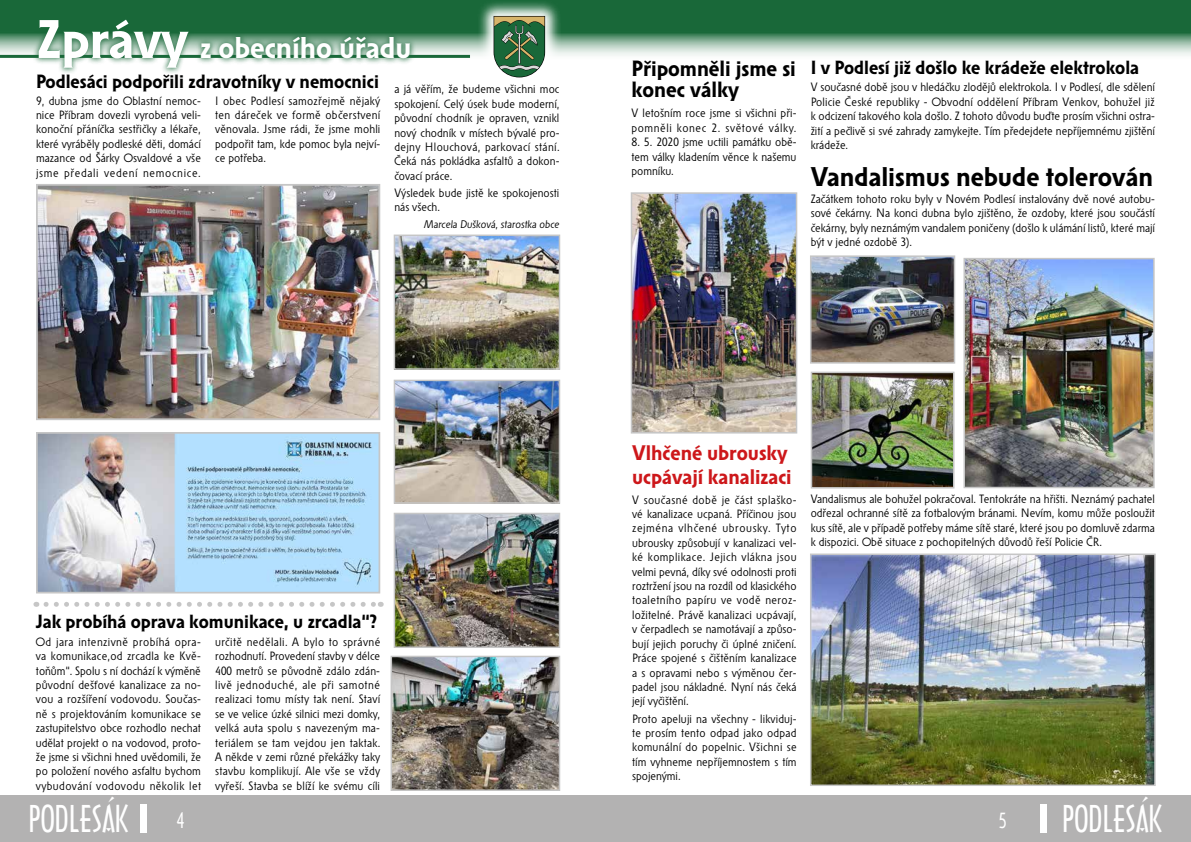
<style>
.page{position:relative;width:1191px;height:842px;background:#fff}
.page>*{position:absolute;margin:0;border:0;box-sizing:border-box;transform-origin:0 0}
.t1{font:35.3px "Architecture CE";color:#fff}
.t2{font:700 30px "Solpera";color:#fff}
.t3{font:700 27px "Solpera";color:#000}
.t4{font:700 22px/21px "Solpera";color:#000}
.t5{font:700 21px/24px "Solpera";color:#cd171a}
.t6{font:20px "Architecture CE";color:#fff}
.t7{font:700 19.1px "Solpera";color:#000}
.t8{font:700 19px "Solpera";color:#000}
.t9{font:12px/14.4px "Solpera";color:#000;text-align:justify}
.t10{font:italic 11px "Solpera";color:#000}
.s1{font-size:54.1px}
</style>
<div class="page">
<div style="left:0;top:795px;width:1191px;height:47px;background:#b3b2b2"></div>
<div style="left:140px;top:804px;width:7px;height:29px;background:#fff"></div>
<div style="left:1040px;top:804px;width:7px;height:29px;background:#fff"></div>
<svg style="left:0;top:0;width:1191px;height:57px;background:#4d8a65"></svg>
<hr style="left:0;top:55px;width:470px;height:3px;background:#196839">
<svg style="left:477px;top:0;width:84px;height:78px"></svg>
<svg style="left:493px;top:16px;width:52px;height:61px;background:#547e59"></svg>
<div style="left:32px;top:14px;width:384px;height:60px;background:#196839;opacity:.75"></div>
<img style="left:39px;top:435px;width:338px;height:155px">
<div style="left:36px;top:432px;width:344px;height:161px;border:2px solid #c6c6c6"></div>
<img style="left:813px;top:375px;width:138px;height:110px">
<div style="left:810px;top:372px;width:144px;height:116px;border:2px solid #c6c6c6"></div>
<img style="left:966px;top:261px;width:185px;height:224px">
<div style="left:963px;top:258px;width:191px;height:230px;border:2px solid #c6c6c6"></div>
<img style="left:813px;top:258px;width:139px;height:103px">
<div style="left:810px;top:255px;width:145px;height:109px;border:2px solid #c6c6c6"></div>
<img style="left:813px;top:556px;width:339px;height:227px">
<div style="left:810px;top:553px;width:345px;height:233px;border:2px solid #c6c6c6"></div>
<img style="left:634px;top:195px;width:160px;height:236px">
<div style="left:631px;top:192px;width:166px;height:242px;border:2px solid #c6c6c6"></div>
<img style="left:39px;top:187px;width:338px;height:230px">
<div style="left:36px;top:184px;width:344px;height:236px;border:2px solid #c6c6c6"></div>
<svg style="left:46px;top:602px;width:335px;height:5px"></svg>
<img style="left:397px;top:238px;width:160px;height:129px">
<div style="left:394px;top:235px;width:166px;height:135px;border:2px solid #c6c6c6"></div>
<img style="left:397px;top:383px;width:160px;height:118px">
<div style="left:394px;top:380px;width:166px;height:124px;border:2px solid #c6c6c6"></div>
<img style="left:397px;top:516px;width:160px;height:129px">
<div style="left:394px;top:513px;width:166px;height:135px;border:2px solid #c6c6c6"></div>
<img style="left:393px;top:659px;width:164px;height:129px">
<div style="left:390px;top:656px;width:170px;height:135px;border:2px solid #c6c6c6"></div>
<h2 class="t2" style="left:36px;top:31px;width:377px"><span class="s1">Zprávy</span> z obecního úřadu</h2>
<h3 class="t7" style="left:36px;top:71px;width:344px">Podlesáci podpořili zdravotníky v nemocnici</h3>
<p class="t9" style="left:36px;top:94px;width:166px">9, dubna jsme do Oblastní nemoc&shy;nice Příbram dovezli vyrobená veli&shy;konoční přáníčka sestřičky a lékaře, které vyráběly podleské děti, domácí mazance od Šárky Osvaldové a vše jsme předali vedení nemocnice.</p>
<p class="t9" style="left:215px;top:94px;width:167px">I obec Podlesí samozřejmě nějaký ten dáreček ve formě občerstvení věnovala. Jsme rádi, že jsme mohli podpořit tam, kde pomoc byla nejví&shy;ce potřeba.</p>
<p class="t9" style="left:394px;top:83px;width:167px">a já věřím, že budeme všichni moc spokojení. Celý úsek bude moderní, původní chodník je opraven, vznikl nový chodník v místech bývalé pro&shy;dejny Hlouchová, parkovací stání.<br>Čeká nás pokládka asfaltů a dokon&shy;čovací práce.</p>
<p class="t9" style="left:394px;top:187px;width:166px">Výsledek bude jistě ke spokojenosti nás všech.</p>
<p class="t10" style="left:424px;top:217px;width:137px">Marcela Dušková, starostka obce</p>
<h3 class="t4" style="left:631px;top:60px;width:166px">Připomněli jsme si konec války</h3>
<p class="t9" style="left:631px;top:107px;width:166px">V letošním roce jsme si všichni při&shy;pomněli konec 2. světové války.</p>
<p class="t9" style="left:631px;top:136px;width:167px">8. 5. 2020 jsme uctili památku obě&shy;tem války kladením věnce k našemu pomníku.</p>
<h3 class="t8" style="left:810px;top:57px;width:330px">I v Podlesí již došlo ke krádeže elektrokola</h3>
<p class="t9" style="left:810px;top:81px;width:346px">V současné době jsou v hledáčku zlodějů elektrokola. I v Podlesí, dle sdělení Policie České republiky - Obvodní oddělení Příbram Venkov, bohužel již k odcizení takového kola došlo. Z tohoto důvodu buďte prosím všichni ostra&shy;žití a pečlivě si své zahrady zamykejte. Tím předejdete nepříjemnému zjištění krádeže.</p>
<h3 class="t3" style="left:810px;top:161px;width:344px">Vandalismus nebude tolerován</h3>
<p class="t9" style="left:810px;top:192px;width:346px">Začátkem tohoto roku byly v Novém Podlesí instalovány dvě nové autobu&shy;sové čekárny. Na konci dubna bylo zjištěno, že ozdoby, které jsou součástí čekárny, byly neznámým vandalem poničeny (došlo k ulámání listů, které mají být v jedné ozdobě 3).</p>
<h3 class="t8" style="left:36px;top:610px;width:342px">Jak probíhá oprava komunikace, u zrcadla“?</h3>
<p class="t9" style="left:36px;top:635px;width:167px">Od jara intenzivně probíhá opra&shy;va komunikace,od zrcadla ke Kvě&shy;toňům“. Spolu s ní dochází k výměně původní dešťové kanalizace za no&shy;vou a rozšíření vodovodu. Součas&shy;ně s projektováním komunikace se zastupitelstvo obce rozhodlo nechat udělat projekt o na vodovod, proto&shy;že jsme si všichni hned uvědomili, že po položení nového asfaltu bychom vybudování vodovodu několik let</p>
<p class="t9" style="left:215px;top:635px;width:167px">určitě nedělali. A bylo to správné rozhodnutí. Provedení stavby v délce 400 metrů se původně zdálo zdán&shy;livě jednoduché, ale při samotné realizaci tomu místy tak není. Staví se ve velice úzké silnici mezi domky, velká auta spolu s navezeným ma&shy;teriálem se tam vejdou jen taktak.<br>A někde v zemi různé překážky taky stavbu komplikují. Ale vše se vždy vyřeší. Stavba se blíží ke svému cíli</p>
<h3 class="t5" style="left:632px;top:442px;width:161px">Vlhčené ubrousky ucpávají kanalizaci</h3>
<p class="t9" style="left:632px;top:493px;width:166px">V současné době je část splaško&shy;vé kanalizace ucpaná. Příčinou jsou zejména vlhčené ubrousky. Tyto ubrousky způsobují v kanalizaci vel&shy;ké komplikace. Jejich vlákna jsou velmi pevná, díky své odolnosti proti roztržení jsou na rozdíl od klasického toaletního papíru ve vodě neroz&shy;ložitelné. Právě kanalizaci ucpávají, v čerpadlech se namotávají a způso&shy;bují jejich poruchy či úplné zničení.<br>Práce spojené s čištěním kanalizace a s opravami nebo s výměnou čer&shy;padel jsou nákladné. Nyní nás čeká její vyčištění.</p>
<p class="t9" style="left:632px;top:712px;width:166px">Proto apeluji na všechny - likviduj&shy;te prosím tento odpad jako odpad komunální do popelnic. Všichni se tím vyhneme nepříjemnostem s tím spojenými.</p>
<p class="t9" style="left:810px;top:492px;width:346px">Vandalismus ale bohužel pokračoval. Tentokráte na hřišti. Neznámý pachatel odřezal ochranné sítě za fotbalovým bránami. Nevím, komu může posloužit kus sítě, ale v případě potřeby máme sítě staré, které jsou po domluvě zdarma k dispozici. Obě situace z pochopitelných důvodů řeší Policie ČR.</p>
<h1 class="t1" style="left:29px;top:795px;width:101px">PODLESÁK</h1>
<h3 class="t6" style="left:176px;top:807px;width:9px">4</h3>
<h3 class="t6" style="left:998px;top:807px;width:9px">5</h3>
<h1 class="t1" style="left:1062px;top:795px;width:101px">PODLESÁK</h1>
</div>
